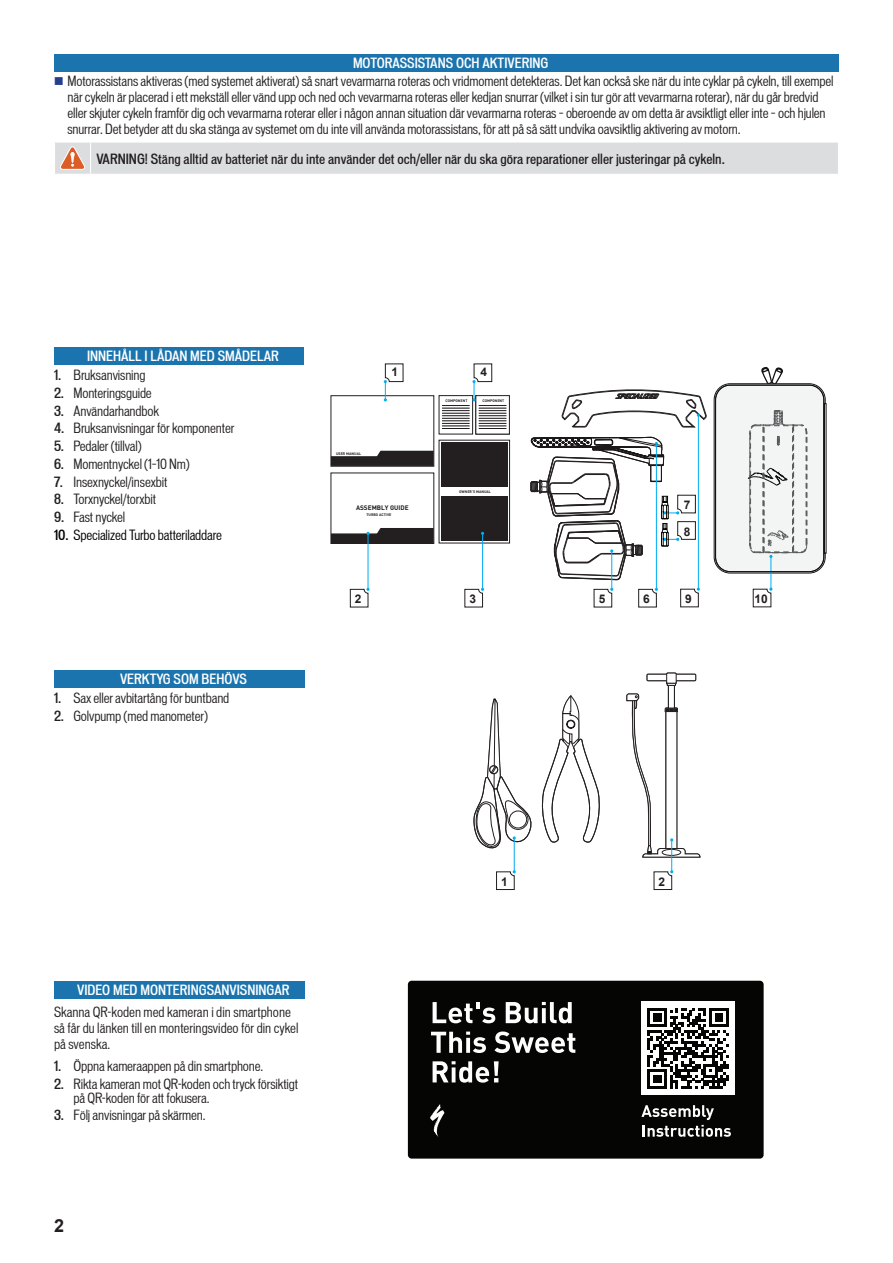
<style>
.page{position:relative;width:893px;height:1263px;background:#fff}
.page>*{position:absolute;margin:0;border:0;box-sizing:border-box;transform-origin:0 0}
.t1{font:700 18px "Arial";color:#231f20}
.t2{font:condensed 13.5px/16.2px "Vonnes";letter-spacing:-.01em;color:#231f20}
.t3{font:500 condensed 13.5px "Vonnes";color:#231f20}
.t4{font:500 condensed 13.5px "Vonnes";color:#fff}
.t5{font:condensed 13.5px "Vonnes";letter-spacing:-.01em;color:#000}
.t6{font:700 12px "Arial";color:#231f20}
.t7{font:700 6.45px "DIN Pro";color:#231f20}
.t8{font:700 3.75px "DIN Pro";color:#231f20}
.s1{font-weight:500}
</style>
<div class="page">
<div style="left:54px;top:54px;width:785px;height:18px;background:#1b74ae"></div>
<svg style="left:55px;top:142px;width:783px;height:32px;background:#dddcde"></svg>
<div style="left:54px;top:670px;width:250px;height:17px;background:#1b74ae"></div>
<div style="left:54px;top:981px;width:250px;height:18px;background:#1b74ae"></div>
<div style="left:54px;top:347px;width:249px;height:18px;background:#1b74ae"></div>
<svg style="left:541px;top:695px;width:59px;height:148px"></svg>
<hr style="left:671px;top:840px;width:1px;height:32px;background:#00aeef">
<svg style="left:653px;top:870px;width:20px;height:20px"></svg>
<svg style="left:626px;top:672px;width:75px;height:186px"></svg>
<hr style="left:514px;top:838px;width:1px;height:34px;background:#00aeef">
<svg style="left:496px;top:870px;width:20px;height:20px"></svg>
<svg style="left:473px;top:698px;width:59px;height:156px"></svg>
<div style="left:408px;top:981px;width:356px;height:177px;background:#050504;border-radius:4px"></div>
<svg style="left:433px;top:1002px;width:62px;height:21px"></svg>
<svg style="left:506px;top:1002px;width:66px;height:21px"></svg>
<svg style="left:431px;top:1031px;width:55px;height:22px"></svg>
<svg style="left:494px;top:1031px;width:81px;height:22px"></svg>
<svg style="left:433px;top:1061px;width:66px;height:22px"></svg>
<svg style="left:641px;top:1105px;width:90px;height:32px"></svg>
<div style="left:641px;top:1001px;width:94px;height:94px;background:#fff"></div>
<svg style="left:647px;top:1008px;width:82px;height:81px"></svg>
<svg style="left:430px;top:1104px;width:14px;height:32px"></svg>
<div style="left:331px;top:395px;width:103px;height:71px;border:1px solid #231f20"></div>
<svg style="left:331px;top:451px;width:103px;height:15px;background:#464344"></svg>
<div style="left:331px;top:473px;width:103px;height:71px;border:1px solid #231f20"></div>
<svg style="left:441px;top:442px;width:67px;height:99px"></svg>
<div style="left:439px;top:440px;width:71px;height:103px;border:1px solid #231f20"></div>
<div style="left:441px;top:442px;width:66px;height:45px;background:#231f20"></div>
<div style="left:441px;top:497px;width:66px;height:44px;background:#231f20"></div>
<hr style="left:770px;top:556px;width:1px;height:33px;background:#00aeef">
<svg style="left:752px;top:588px;width:20px;height:19px"></svg>
<hr style="left:482px;top:533px;width:1px;height:56px;background:#00aeef">
<svg style="left:464px;top:588px;width:20px;height:20px"></svg>
<hr style="left:368px;top:533px;width:1px;height:56px;background:#00aeef">
<svg style="left:350px;top:588px;width:20px;height:20px"></svg>
<svg style="left:331px;top:528px;width:103px;height:15px;background:#464546"></svg>
<hr style="left:611px;top:551px;width:1px;height:38px;background:#00aeef">
<svg style="left:593px;top:588px;width:20px;height:20px"></svg>
<div style="left:476px;top:395px;width:34px;height:39px;border:1px solid #231f20"></div>
<svg style="left:442px;top:363px;width:64px;height:66px"></svg>
<svg style="left:384px;top:363px;width:20px;height:38px"></svg>
<hr style="left:656px;top:443px;width:1px;height:146px;background:#00aeef">
<svg style="left:638px;top:588px;width:20px;height:20px"></svg>
<svg style="left:530px;top:436px;width:166px;height:145px"></svg>
<svg style="left:713px;top:367px;width:113px;height:207px"></svg>
<hr style="left:698px;top:415px;width:1px;height:174px;background:#00aeef">
<svg style="left:680px;top:588px;width:20px;height:19px"></svg>
<svg style="left:561px;top:389px;width:146px;height:39px"></svg>
<p class="t4" style="left:353px;top:55px;width:197px">MOTORASSISTANS OCH AKTIVERING</p>
<p class="t2" style="left:67px;top:72px;width:768px">Motorassistans aktiveras (med systemet aktiverat) så snart vevarmarna roteras och vridmoment detekteras. Det kan också ske när du inte cyklar på cykeln, till exempel när cykeln är placerad i ett mekställ eller vänd upp och ned och vevarmarna roteras eller kedjan snurrar (vilket i sin tur gör att vevarmarna roterar), när du går bredvid eller skjuter cykeln framför dig och vevarmarna roterar eller i någon annan situation där vevarmarna roteras – oberoende av om detta är avsiktligt eller inte – och hjulen snurrar. Det betyder att du ska stänga av systemet om du inte vill använda motorassistans, för att på så sätt undvika oavsiktlig aktivering av motorn.</p>
<p class="t3" style="left:97px;top:150px;width:630px">VARNING! Stäng alltid av batteriet när du inte använder det och/eller när du ska göra reparationer eller justeringar på cykeln.</p>
<p class="t4" style="left:87px;top:348px;width:193px">INNEHÅLL I LÅDAN MED SMÅDELAR</p>
<p class="t2" style="left:54px;top:367px;width:93px"><span class="s1">1.</span> Bruksanvisning</p>
<p class="t2" style="left:54px;top:385px;width:99px"><span class="s1">2.</span> Monteringsguide</p>
<p class="t2" style="left:54px;top:402px;width:107px"><span class="s1">3.</span> Användarhandbok</p>
<p class="t2" style="left:54px;top:420px;width:182px"><span class="s1">4.</span> Bruksanvisningar för komponenter</p>
<p class="t2" style="left:54px;top:438px;width:89px"><span class="s1">5.</span> Pedaler (tillval)</p>
<p class="t2" style="left:54px;top:456px;width:137px"><span class="s1">6.</span> Momentnyckel (1–10 Nm)</p>
<p class="t2" style="left:54px;top:473px;width:115px"><span class="s1">7.</span> Insexnyckel/insexbit</p>
<p class="t2" style="left:54px;top:491px;width:104px"><span class="s1">8.</span> Torxnyckel/torxbit</p>
<p class="t2" style="left:54px;top:509px;width:73px"><span class="s1">9.</span> Fast nyckel</p>
<p class="t5" style="left:54px;top:527px;width:170px"><span class="s1">10.</span> Specialized Turbo batteriladdare</p>
<p class="t4" style="left:120px;top:670px;width:128px">VERKTYG SOM BEHÖVS</p>
<p class="t2" style="left:54px;top:690px;width:177px"><span class="s1">1.</span> Sax eller avbitartång för buntband</p>
<p class="t2" style="left:54px;top:707px;width:156px"><span class="s1">2.</span> Golvpump (med manometer)</p>
<p class="t6" style="left:392px;top:363px;width:8px">1</p>
<p class="t6" style="left:480px;top:363px;width:8px">4</p>
<p class="t8" style="left:336px;top:450px;width:27px">USER MANUAL</p>
<p class="t7" style="left:356px;top:502px;width:54px">ASSEMBLY GUIDE</p>
<p class="t8" style="left:366px;top:512px;width:26px">TURBO ACTIVE</p>
<p class="t8" style="left:446px;top:397px;width:23px">COMPONENT</p>
<p class="t8" style="left:482px;top:397px;width:23px">COMPONENT</p>
<p class="t8" style="left:459px;top:489px;width:33px">OWNER’S MANUAL</p>
<p class="t6" style="left:684px;top:497px;width:8px">7</p>
<p class="t6" style="left:684px;top:523px;width:8px">8</p>
<p class="t6" style="left:355px;top:590px;width:8px">2</p>
<p class="t6" style="left:469px;top:590px;width:8px">3</p>
<p class="t6" style="left:599px;top:590px;width:8px">5</p>
<p class="t6" style="left:643px;top:590px;width:8px">6</p>
<p class="t6" style="left:685px;top:590px;width:8px">9</p>
<p class="t6" style="left:754px;top:590px;width:15px">10</p>
<p class="t4" style="left:77px;top:982px;width:214px">VIDEO MED MONTERINGSANVISNINGAR</p>
<p class="t2" style="left:54px;top:1003px;width:246px">Skanna QR-koden med kameran i din smartphone så får du länken till en monteringsvideo för din cykel på svenska.</p>
<p class="t2" style="left:54px;top:1058px;width:211px"><span class="s1">1.</span> Öppna kameraappen på din smartphone.</p>
<p class="t2" style="left:73px;top:1077px;width:226px;line-height:13.5px;text-indent:-19px"><span class="s1">2.</span> Rikta kameran mot QR-koden och tryck försiktigt på QR-koden för att fokusera.</p>
<p class="t2" style="left:54px;top:1107px;width:153px"><span class="s1">3.</span> Följ anvisningar på skärmen.</p>
<h1 class="t1" style="left:54px;top:1213px;width:12px">2</h1>
<p class="t6" style="left:501px;top:873px;width:8px">1</p>
<p class="t6" style="left:659px;top:873px;width:8px">2</p>
</div>
